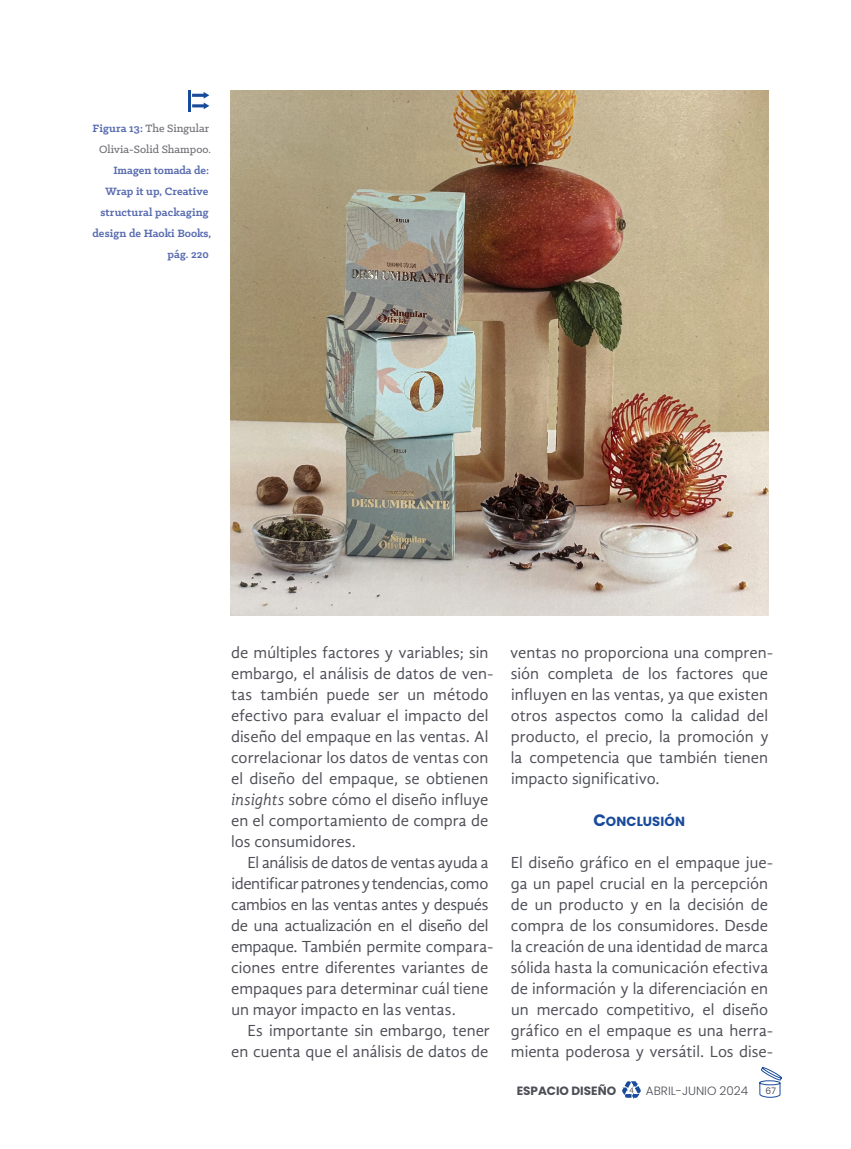
<style>
.page{position:relative;width:851px;height:1149px;background:#fff}
.page>*{position:absolute;margin:0;border:0;box-sizing:border-box;transform-origin:0 0}
.t1{font:16.5px/21px "Gandhi Sans";color:#4d4e56}
.t2{font:13.2px "Poppins Bold SC800";letter-spacing:.01em;color:#194b9b}
.t3{font:700 12px/21px "Klinic Slab";letter-spacing:.005em;color:#586baf;text-align:right}
.t4{font:500 12px/21px "Klinic Slab";color:#6e6e75;text-align:center}
.t5{font:300 12px "Poppins";color:#4d4e56}
.t6{font:700 12px "Poppins";color:#4d4e56}
.t7{font:9px "Poppins";color:#4d4e56}
.s1{font-weight:700;color:#586baf}
.s2{font-style:italic}
.s3{font-size:16.5px}
</style>
<div class="page">
<svg style="left:759px;top:1067px;width:23px;height:30px"></svg>
<svg style="left:622px;top:1081px;width:18px;height:17px"></svg>
<svg style="left:192px;top:92px;width:17px;height:17px"></svg>
<hr style="left:188px;top:90px;width:3px;height:21px;background:#194b9b">
<img style="left:231px;top:90px;width:537px;height:525px">
<p class="t4" style="left:93px;top:117px;width:120px"><span class="s1">Figura 13:</span> The Singular<br>Olivia-Solid Shampoo.</p>
<p class="t3" style="left:92px;top:159px;width:120px">Imagen tomada de:<br>Wrap it up, Creative structural packaging design de Haoki Books, pág. 220</p>
<p class="t1" style="left:231px;top:641px;width:263px">de múltiples factores y variables; sin embargo, el análisis de datos de ven&shy;tas también puede ser un método efectivo para evaluar el impacto del diseño del empaque en las ventas. Al correlacionar los datos de ventas con el diseño del empaque, se obtienen <span class="s2">insights</span> sobre cómo el diseño influye en el comportamiento de compra de los consumidores.</p>
<p class="t1" style="left:231px;top:851px;width:263px;text-indent:16px">El análisis de datos de ventas ayuda a identificar patrones y tendencias, como cambios en las ventas antes y después de una actualización en el diseño del empaque. También permite compara&shy;ciones entre diferentes variantes de empaques para determinar cuál tiene un mayor impacto en las ventas.</p>
<p class="t1" style="left:231px;top:1019px;width:260px;text-align:right">Es importante sin embargo, tener en cuenta que el análisis de datos de</p>
<p class="t1" style="left:510px;top:641px;width:264px">ventas no proporciona una compren&shy;sión completa de los factores que influyen en las ventas, ya que existen otros aspectos como la calidad del producto, el precio, la promoción y la competencia que también tienen impacto significativo.</p>
<p class="t2" style="left:593px;top:813px;width:93px"><span class="s3">C</span>ONCLUSIÓN</p>
<p class="t1" style="left:510px;top:851px;width:263px">El diseño gráfico en el empaque jue&shy;ga un papel crucial en la percepción de un producto y en la decisión de compra de los consumidores. Desde la creación de una identidad de marca sólida hasta la comunicación efectiva de información y la diferenciación en un mercado competitivo, el diseño gráfico en el empaque es una herra&shy;mienta poderosa y versátil. Los dise-</p>
<p class="t6" style="left:516px;top:1083px;width:101px">ESPACIO DISEÑO</p>
<p class="t5" style="left:646px;top:1083px;width:104px">ABRIL-JUNIO 2024</p>
<p class="t7" style="left:765px;top:1085px;width:12px">67</p>
</div>
